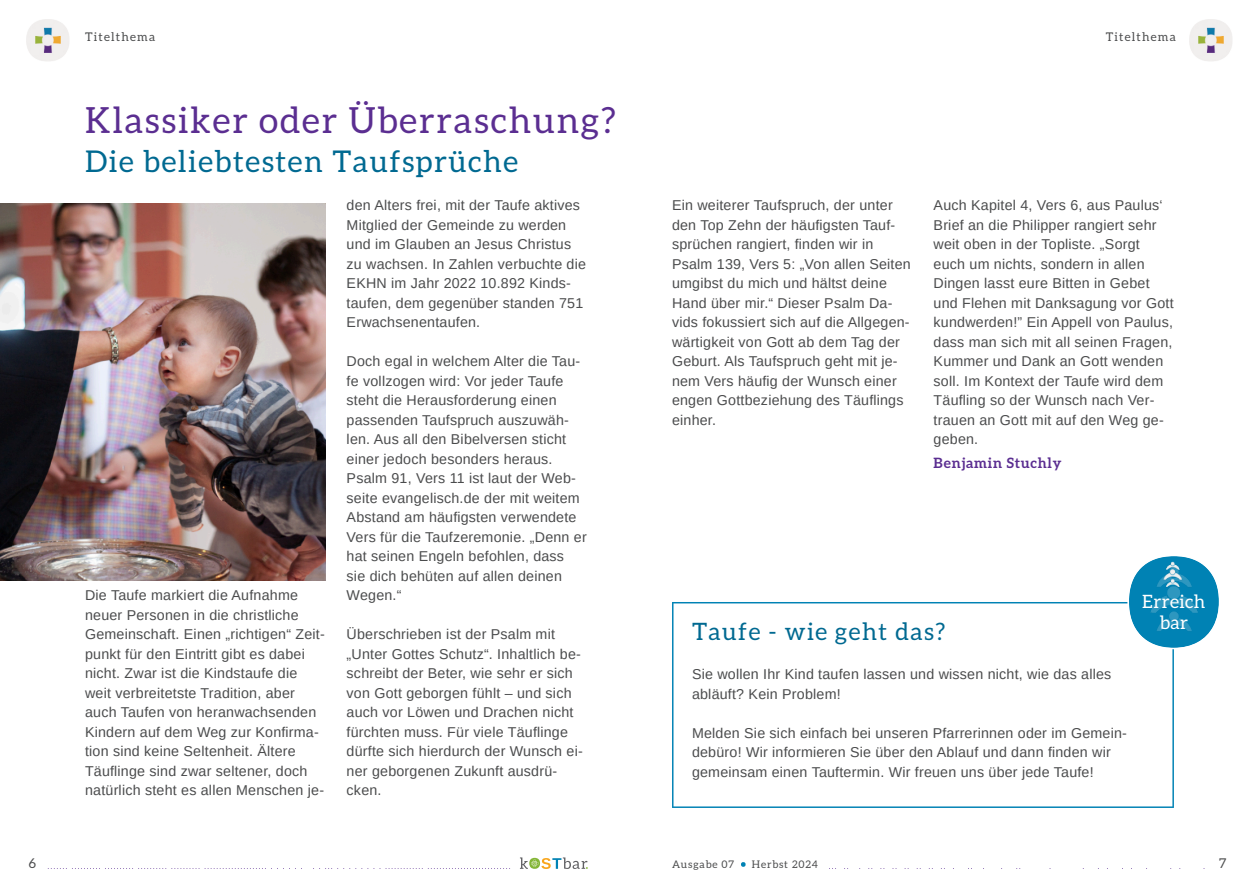
<style>
.page{position:relative;width:1259px;height:893px;background:#fff}
.page>*{position:absolute;margin:0;border:0;box-sizing:border-box;transform-origin:0 0}
.t1{font:36px "Aleo";letter-spacing:.05em;color:#5b2e91}
.t2{font:30px "Aleo";letter-spacing:.05em;color:#006991}
.t3{font:24px "Aleo";letter-spacing:.06em;color:#006991}
.t4{font:18.45px/21.3px "Aleo";letter-spacing:.02em;color:#fff;text-align:center}
.t5{font:14.25px/19.5px "Arimo";letter-spacing:.015em;color:#4b4c4d}
.t6{font:700 14.25px "Aleo";letter-spacing:.05em;color:#5b2e91}
.t7{font:13.5px "Aleo";color:#4b4c4d}
.t8{font:12px "Aleo";letter-spacing:.1em;color:#4b4c4d}
.t9{font:10.5px "Aleo";letter-spacing:.08em;color:#4b4c4d}
</style>
<div class="page">
<img style="left:1189px;top:19px;width:43px;height:42px">
<img style="left:27px;top:19px;width:42px;height:42px">
<svg style="left:829px;top:868px;width:376px;height:1px"></svg>
<svg style="left:48px;top:868px;width:462px;height:1px"></svg>
<svg style="left:520px;top:857px;width:68px;height:12px"></svg>
<svg style="left:741px;top:862px;width:4px;height:5px"></svg>
<img style="left:0;top:203px;width:325px;height:377px">
<svg style="left:672px;top:602px;width:502px;height:206px"></svg>
<svg style="left:1126px;top:556px;width:93px;height:94px"></svg>
<img style="left:1154px;top:557px;width:37px;height:37px">
<p class="t8" style="left:85px;top:32px;width:72px">Titelthema</p>
<p class="t8" style="left:1105px;top:32px;width:72px">Titelthema</p>
<h1 class="t1" style="left:85px;top:104px;width:532px">Klassiker oder Überraschung?</h1>
<h2 class="t2" style="left:85px;top:148px;width:435px">Die beliebtesten Taufsprüche</h2>
<p class="t5" style="left:85px;top:587px;width:241px">Die Taufe markiert die Aufnahme neuer Personen in die christliche Gemeinschaft. Einen „richtigen“ Zeit&shy;punkt für den Eintritt gibt es dabei nicht. Zwar ist die Kindstaufe die weit verbreitetste Tradition, aber auch Taufen von heranwachsenden Kindern auf dem Weg zur Konfirma&shy;tion sind keine Seltenheit. Ältere Täuflinge sind zwar seltener, doch natürlich steht es allen Menschen je-</p>
<p class="t5" style="left:347px;top:197px;width:241px">den Alters frei, mit der Taufe aktives<br>Mitglied der Gemeinde zu werden und im Glauben an Jesus Christus zu wachsen. In Zahlen verbuchte die<br>EKHN im Jahr 2022 10.892 Kinds&shy;taufen, dem gegenüber standen 751<br>Erwachsenentaufen.</p>
<p class="t5" style="left:347px;top:353px;width:242px">Doch egal in welchem Alter die Tau&shy;fe vollzogen wird: Vor jeder Taufe steht die Herausforderung einen passenden Taufspruch auszuwäh&shy;len. Aus all den Bibelversen sticht einer jedoch besonders heraus.<br>Psalm 91, Vers 11 ist laut der Web&shy;seite evangelisch.de der mit weitem<br>Abstand am häufigsten verwendete<br>Vers für die Taufzeremonie. „Denn er hat seinen Engeln befohlen, dass<br>sie dich behüten auf allen deinen<br>Wegen.“</p>
<p class="t5" style="left:347px;top:626px;width:238px">Überschrieben ist der Psalm mit „Unter Gottes Schutz“. Inhaltlich be&shy;schreibt der Beter, wie sehr er sich von Gott geborgen fühlt – und sich auch vor Löwen und Drachen nicht fürchten muss. Für viele Täuflinge dürfte sich hierdurch der Wunsch ei&shy;ner geborgenen Zukunft ausdrü&shy;cken.</p>
<p class="t5" style="left:672px;top:197px;width:240px">Ein weiterer Taufspruch, der unter den Top Zehn der häufigsten Tauf&shy;sprüchen rangiert, finden wir in<br>Psalm 139, Vers 5: „Von allen Seiten umgibst du mich und hältst deine<br>Hand über mir.“ Dieser Psalm Da&shy;vids fokussiert sich auf die Allgegen&shy;wärtigkeit von Gott ab dem Tag der<br>Geburt. Als Taufspruch geht mit je&shy;nem Vers häufig der Wunsch einer engen Gottbeziehung des Täuflings einher.</p>
<p class="t5" style="left:933px;top:197px;width:241px">Auch Kapitel 4, Vers 6, aus Paulus‘<br>Brief an die Philipper rangiert sehr weit oben in der Topliste. „Sorgt euch um nichts, sondern in allen<br>Dingen lasst eure Bitten in Gebet und Flehen mit Danksagung vor Gott kundwerden!” Ein Appell von Paulus, dass man sich mit all seinen Fragen,<br>Kummer und Dank an Gott wenden soll. Im Kontext der Taufe wird dem<br>Täufling so der Wunsch nach Ver&shy;trauen an Gott mit auf den Weg ge&shy;geben.</p>
<p class="t6" style="left:933px;top:456px;width:129px">Benjamin Stuchly</p>
<h3 class="t3" style="left:692px;top:621px;width:255px">Taufe - wie geht das?</h3>
<p class="t5" style="left:692px;top:666px;width:421px">Sie wollen Ihr Kind taufen lassen und wissen nicht, wie das alles abläuft? Kein Problem!</p>
<p class="t5" style="left:692px;top:724px;width:436px">Melden Sie sich einfach bei unseren Pfarrerinnen oder im Gemein&shy;debüro! Wir informieren Sie über den Ablauf und dann finden wir gemeinsam einen Tauftermin. Wir freuen uns über jede Taufe!</p>
<p class="t4" style="left:1142px;top:591px;width:65px">Erreich bar</p>
<p class="t7" style="left:29px;top:857px;width:9px">6</p>
<p class="t9" style="left:672px;top:859px;width:64px">Ausgabe 07</p>
<p class="t9" style="left:752px;top:859px;width:68px">Herbst 2024</p>
<p class="t7" style="left:1219px;top:857px;width:9px">7</p>
</div>
